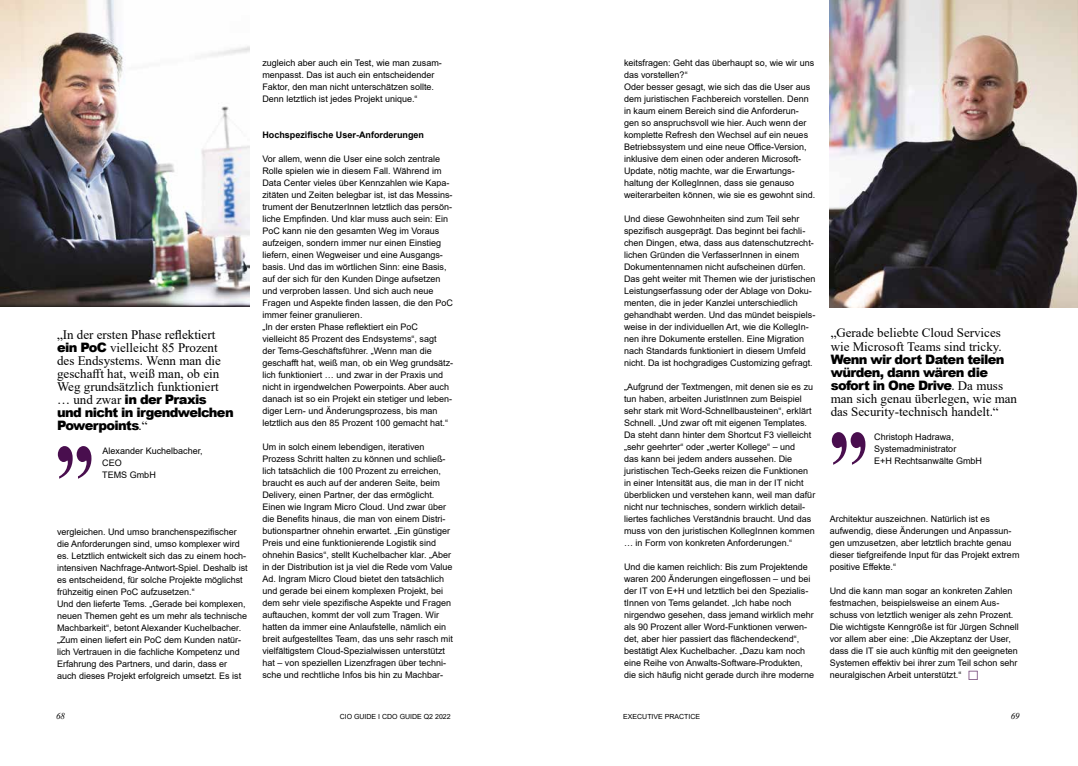
<style>
.page{position:relative;width:1078px;height:766px;background:#fff}
.page>*{position:absolute;margin:0;border:0;box-sizing:border-box;transform-origin:0 0}
.t1{font:700 100px "Times New Roman";color:#490e4e;scale:.8 1}
.t2{font:13px/13px "Times New Roman";color:#000}
.t3{font:900 13px/13px "Arial";letter-spacing:-.05em;color:#000}
.t4{font:9px/12px "Arial";color:#000}
.t5{font:700 9px "Arial";color:#000}
.t6{font:italic 9px "Times New Roman";color:#000}
.t7{font:7px "Arial";color:#000}
.s1{font-family:"Arial";font-weight:900}
.s2{font-family:"Times New Roman";font-weight:400}
</style>
<div class="page">
<img style="left:829px;top:0;width:248px;height:307px">
<img style="left:0;top:0;width:249px;height:307px">
<h2 class="t2" style="left:57px;top:327px;width:165px">„In der ersten Phase reflektiert <span class="s1">ein PoC</span> vielleicht 85 Prozent des Endsystems. Wenn man die geschafft hat, weiß man, ob ein<br>Weg grundsätzlich funktioniert</h2>
<h2 class="t3" style="left:57px;top:392px;width:178px"><span class="s2">… und zwar</span> in der Praxis und nicht in irgendwelchen<br>Powerpoints<span class="s2">.“</span></h2>
<p class="t4" style="left:102px;top:444px;width:102px">Alexander Kuchelbacher,<br>CEO<br>TEMS GmbH</p>
<h1 class="t1" style="left:55px;top:355px;width:51px">„</h1>
<p class="t4" style="left:57px;top:525px;width:192px">vergleichen. Und umso branchenspezifischer die Anforderungen sind, umso komplexer wird es. Letztlich entwickelt sich das zu einem hoch&shy;intensiven Nachfrage-Antwort-Spiel. Deshalb ist es entscheidend, für solche Projekte möglichst frühzeitig einen PoC aufzusetzen.“<br>Und den lieferte Tems. „Gerade bei komplexen, neuen Themen geht es um mehr als technische Machbarkeit“, betont Alexander Kuchelbacher. „Zum einen liefert ein PoC dem Kunden natür&shy;lich Vertrauen in die fachliche Kompetenz und Erfahrung des Partners, und darin, dass er auch dieses Projekt erfolgreich umsetzt. Es ist</p>
<p class="t4" style="left:262px;top:57px;width:181px">zugleich aber auch ein Test, wie man zusam&shy;menpasst. Das ist auch ein entscheidender Faktor, den man nicht unterschätzen sollte.<br>Denn letztlich ist jedes Projekt unique.“</p>
<p class="t5" style="left:262px;top:129px;width:163px">Hochspezifische User-Anforderungen</p>
<p class="t4" style="left:262px;top:153px;width:192px">Vor allem, wenn die User eine solch zentrale Rolle spielen wie in diesem Fall. Während im Data Center vieles über Kennzahlen wie Kapa&shy;zitäten und Zeiten belegbar ist, ist das Messins&shy;trument der BenutzerInnen letztlich das persön&shy;liche Empfinden. Und klar muss auch sein: Ein PoC kann nie den gesamten Weg im Voraus aufzeigen, sondern immer nur einen Einstieg liefern, einen Wegweiser und eine Ausgangs&shy;basis. Und das im wörtlichen Sinn: eine Basis, auf der sich für den Kunden Dinge aufsetzen und verproben lassen. Und sich auch neue Fragen und Aspekte finden lassen, die den PoC immer feiner granulieren.<br>„In der ersten Phase reflektiert ein PoC vielleicht 85 Prozent des Endsystems“, sagt<br>der Tems-Geschäftsführer. „Wenn man die geschafft hat, weiß man, ob ein Weg grundsätz&shy;lich funktioniert … und zwar in der Praxis und nicht in irgendwelchen Powerpoints. Aber auch danach ist so ein Projekt ein stetiger und leben&shy;diger Lern- und Änderungsprozess, bis man letztlich aus den 85 Prozent 100 gemacht hat.“</p>
<p class="t4" style="left:262px;top:441px;width:192px">Um in solch einem lebendigen, iterativen Prozess Schritt halten zu können und schließ&shy;lich tatsächlich die 100 Prozent zu erreichen, braucht es auch auf der anderen Seite, beim Delivery, einen Partner, der das ermöglicht.<br>Einen wie Ingram Micro Cloud. Und zwar über die Benefits hinaus, die man von einem Distri&shy;butionspartner ohnehin erwartet. „Ein günstiger Preis und eine funktionierende Logistik sind ohnehin Basics“, stellt Kuchelbacher klar. „Aber in der Distribution ist ja viel die Rede vom Value Ad. Ingram Micro Cloud bietet den tatsächlich und gerade bei einem komplexen Projekt, bei dem sehr viele spezifische Aspekte und Fragen auftauchen, kommt der voll zum Tragen. Wir hatten da immer eine Anlaufstelle, nämlich ein breit aufgestelltes Team, das uns sehr rasch mit vielfältigstem Cloud-Spezialwissen unterstützt hat – von speziellen Lizenzfragen über techni&shy;sche und rechtliche Infos bis hin zu Machbar-</p>
<p class="t6" style="left:56px;top:709px;width:11px">68</p>
<p class="t7" style="left:339px;top:711px;width:112px">CIO GUIDE I CDO GUIDE Q2 2022</p>
<p class="t4" style="left:624px;top:57px;width:193px">keitsfragen: Geht das überhaupt so, wie wir uns das vorstellen?“<br>Oder besser gesagt, wie sich das die User aus dem juristischen Fachbereich vorstellen. Denn in kaum einem Bereich sind die Anforderun&shy;gen so anspruchsvoll wie hier. Auch wenn der komplette Refresh den Wechsel auf ein neues Betriebssystem und eine neue Office-Version, inklusive dem einen oder anderen Microsoft-Update, nötig machte, war die Erwartungs&shy;haltung der KollegInnen, dass sie genauso weiterarbeiten können, wie sie es gewohnt sind.</p>
<p class="t4" style="left:624px;top:213px;width:193px">Und diese Gewohnheiten sind zum Teil sehr spezifisch ausgeprägt. Das beginnt bei fachli&shy;chen Dingen, etwa, dass aus datenschutzrecht&shy;lichen Gründen die VerfasserInnen in einem Dokumentennamen nicht aufscheinen dürfen.<br>Das geht weiter mit Themen wie der juristischen Leistungserfassung oder der Ablage von Doku&shy;menten, die in jeder Kanzlei unterschiedlich gehandhabt werden. Und das mündet beispiels&shy;weise in der individuellen Art, wie die KollegIn&shy;nen ihre Dokumente erstellen. Eine Migration nach Standards funktioniert in diesem Umfeld nicht. Da ist hochgradiges Customizing gefragt.</p>
<p class="t4" style="left:624px;top:381px;width:193px">„Aufgrund der Textmengen, mit denen sie es zu tun haben, arbeiten JuristInnen zum Beispiel sehr stark mit Word-Schnellbausteinen“, erklärt Schnell. „Und zwar oft mit eigenen Templates.<br>Da steht dann hinter dem Shortcut F3 vielleicht „sehr geehrter“ oder „werter Kollege“ – und<br>das kann bei jedem anders aussehen. Die juristischen Tech-Geeks reizen die Funktionen in einer Intensität aus, die man in der IT nicht überblicken und verstehen kann, weil man dafür nicht nur technisches, sondern wirklich detail&shy;liertes fachliches Verständnis braucht. Und das muss von den juristischen KollegInnen kommen … in Form von konkreten Anforderungen.“</p>
<p class="t4" style="left:624px;top:561px;width:192px">Und die kamen reichlich: Bis zum Projektende waren 200 Änderungen eingeflossen – und bei der IT von E+H und letztlich bei den Spezialis&shy;tInnen von Tems gelandet. „Ich habe noch nirgendwo gesehen, dass jemand wirklich mehr als 90 Prozent aller Word-Funktionen verwen&shy;det, aber hier passiert das flächendeckend“, bestätigt Alex Kuchelbacher. „Dazu kam noch eine Reihe von Anwalts-Software-Produkten, die sich häufig nicht gerade durch ihre moderne</p>
<h2 class="t2" style="left:830px;top:326px;width:172px">„Gerade beliebte Cloud Services wie Microsoft Teams sind tricky.</h2>
<h2 class="t3" style="left:830px;top:352px;width:175px">Wenn wir dort Daten teilen würden, dann wären die sofort in One Drive<span class="s2">. Da muss</span></h2>
<h2 class="t2" style="left:830px;top:391px;width:188px">man sich genau überlegen, wie man das Security-technisch handelt.“</h2>
<p class="t4" style="left:874px;top:430px;width:84px">Christoph Hadrawa,<br>Systemadministrator</p>
<h1 class="t1" style="left:828px;top:341px;width:51px">„</h1>
<p class="t4" style="left:874px;top:454px;width:109px">E+H Rechtsanwälte GmbH</p>
<p class="t4" style="left:829px;top:513px;width:191px">Architektur auszeichnen. Natürlich ist es aufwendig, diese Änderungen und Anpassun&shy;gen umzusetzen, aber letztlich brachte genau dieser tiefgreifende Input für das Projekt extrem positive Effekte.“</p>
<p class="t4" style="left:829px;top:585px;width:191px">Und die kann man sogar an konkreten Zahlen festmachen, beispielsweise an einem Aus&shy;schuss von letztlich weniger als zehn Prozent.<br>Die wichtigste Kenngröße ist für Jürgen Schnell vor allem aber eine: „Die Akzeptanz der User, dass die IT sie auch künftig mit den geeigneten Systemen effektiv bei ihrer zum Teil schon sehr neuralgischen Arbeit unterstützt.“</p>
<p class="t7" style="left:623px;top:711px;width:79px">EXECUTIVE PRACTICE</p>
<p class="t6" style="left:1010px;top:709px;width:10px">69</p>
</div>
